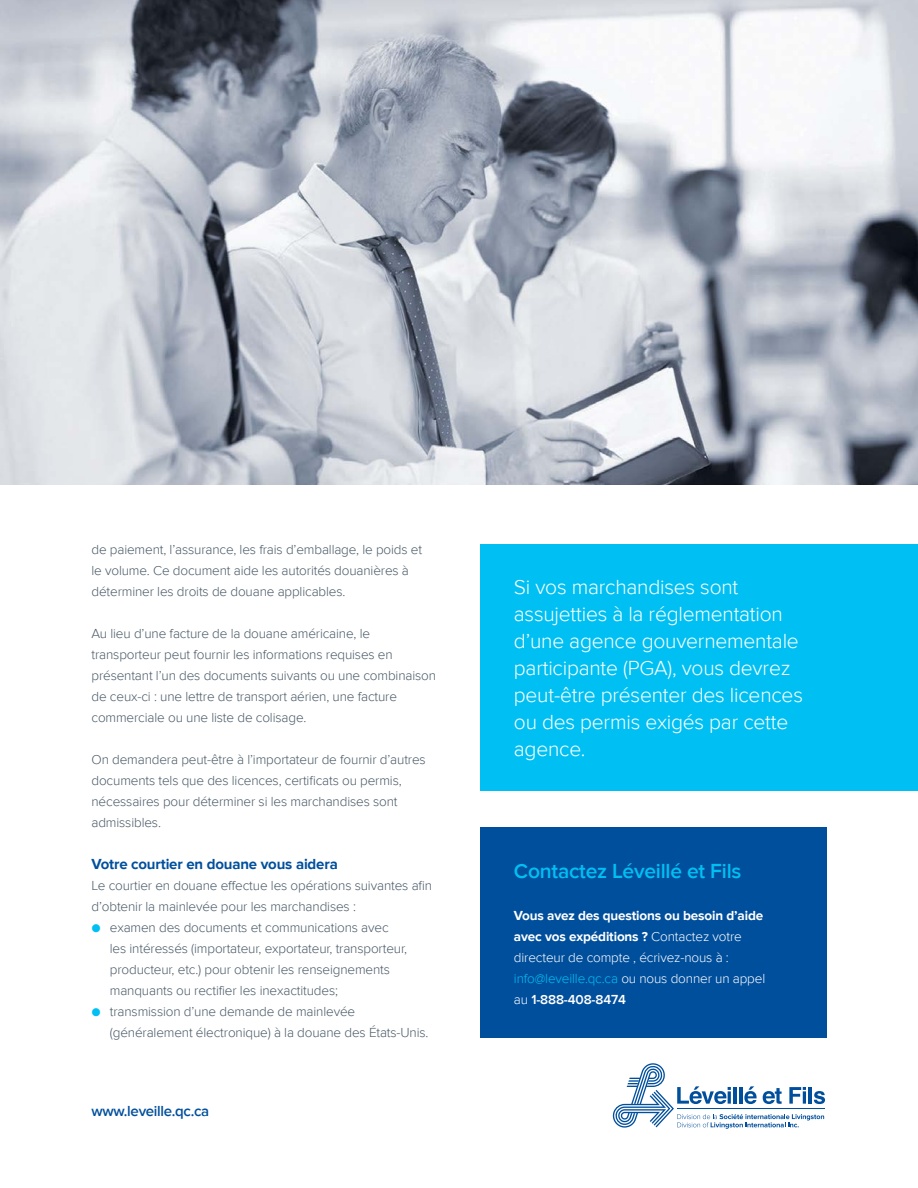
<style>
.page{position:relative;width:918px;height:1188px;background:#fff}
.page>*{position:absolute;margin:0;border:0;box-sizing:border-box;transform-origin:0 0}
.t1{font:300 21px/27px "Proxima Nova";letter-spacing:-.01em;color:#fff}
.t2{font:600 21px "Proxima Nova";letter-spacing:-.01em;color:#00c0f3}
.t3{font:700 15px "Proxima Nova";letter-spacing:-.01em;color:#004f9d}
.t4{font:600 15px "Proxima Nova";letter-spacing:-.02em;color:#004f9d}
.t5{font:300 13.5px/21px "Proxima Nova";letter-spacing:-.01em;color:#485865}
.t6{font:300 13.5px/21px "Proxima Nova";letter-spacing:-.01em;color:#fff}
.s1{color:#00c0f3}
.s2{font-weight:700}
.s3{font-weight:600}
</style>
<div class="page">
<svg style="left:612px;top:1063px;width:213px;height:66px"></svg>
<hr style="left:677px;top:1108px;width:148px;height:1px;background:#004f9d">
<div style="left:480px;top:544px;width:438px;height:246px;background:#00c0f3"></div>
<img style="left:0;top:0;width:918px;height:485px">
<div style="left:480px;top:827px;width:347px;height:210px;background:#004f9d"></div>
<p class="t5" style="left:91px;top:539px;width:332px">de paiement, l’assurance, les frais d’emballage, le poids et le volume. Ce document aide les autorités douanières à déterminer les droits de douane applicables.</p>
<p class="t5" style="left:91px;top:623px;width:346px">Au lieu d’une facture de la douane américaine, le transporteur peut fournir les informations requises en présentant l’un des documents suivants ou une combinaison de ceux-ci : une lettre de transport aérien, une facture commerciale ou une liste de colisage.</p>
<p class="t5" style="left:91px;top:749px;width:336px">On demandera peut-être à l’importateur de fournir d’autres documents tels que des licences, certificats ou permis, nécessaires pour déterminer si les marchandises sont admissibles.</p>
<p class="t3" style="left:91px;top:855px;width:248px">Votre courtier en douane vous aidera</p>
<p class="t5" style="left:91px;top:875px;width:342px">Le courtier en douane effectue les opérations suivantes afin d’obtenir la mainlevée pour les marchandises :</p>
<p class="t5" style="left:110px;top:917px;width:299px;text-indent:-18px"><span class="s1">●</span> examen des documents et communications avec les intéressés (importateur, exportateur, transporteur, producteur, etc.) pour obtenir les renseignements manquants ou rectifier les inexactitudes;</p>
<p class="t5" style="left:110px;top:1001px;width:320px;text-indent:-18px"><span class="s1">●</span> transmission d’une demande de mainlevée (généralement électronique) à la douane des États-Unis.</p>
<p class="t4" style="left:91px;top:1102px;width:119px">www.leveille.qc.ca</p>
<h1 class="t1" style="left:514px;top:574px;width:291px">Si vos marchandises sont assujetties à la réglementation d’une agence gouvernementale participante (PGA), vous devrez peut-être présenter des licences ou des permis exigés par cette agence.</h1>
<h1 class="t2" style="left:514px;top:859px;width:229px">Contactez Léveillé et Fils</h1>
<p class="t6" style="left:514px;top:905px;width:253px"><span class="s2">Vous avez des questions ou besoin d’aide avec vos expéditions ?</span> Contactez votre directeur de compte , écrivez-nous à : <span class="s1">info@leveille.qc.ca</span> ou nous donner un appel au <span class="s3">1-888-408-8474</span></p>
</div>
